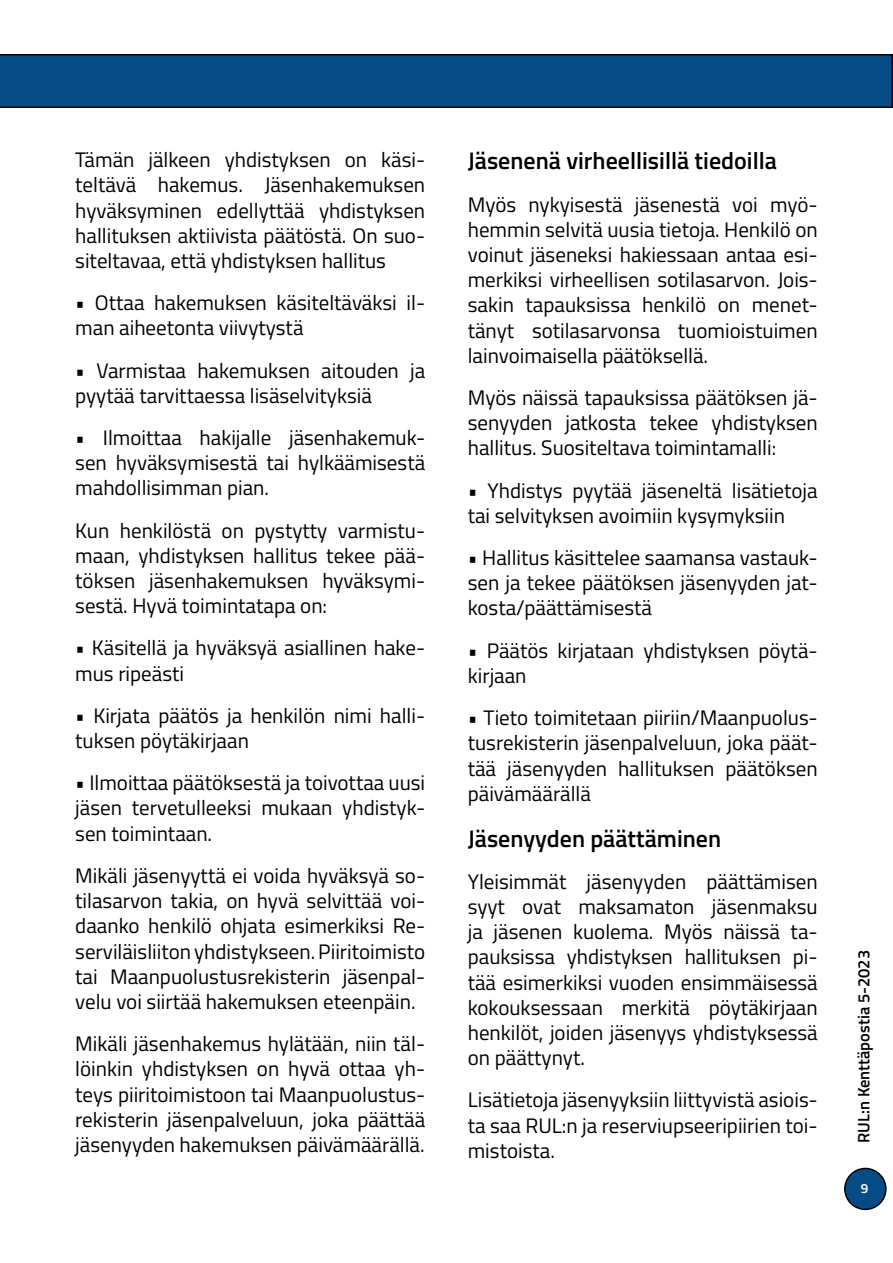
<style>
.page{position:relative;width:893px;height:1263px;background:#fff}
.page>*{position:absolute;margin:0;border:0;box-sizing:border-box;transform-origin:0 0}
.t1{font:600 24px "Titillium";color:#000}
.t2{font:21px/25.2px "Titillium";color:#000;text-align:justify}
.t3{font:600 16.5px "Titillium";color:#000}
.t4{font:600 13.5px "Titillium";color:#fff}
</style>
<div class="page">
<div style="left:845px;top:1168px;width:41px;height:41px;background:#054b86;border-radius:50%"></div>
<div style="left:844px;top:1168px;width:43px;height:42px;border:2px solid #000;border-radius:50%"></div>
<svg style="left:0;top:54px;width:893px;height:54px;background:#04467e"></svg>
<p class="t2" style="left:75px;top:146px;width:351px">Tämän jälkeen yhdistyksen on käsi&shy;teltävä hakemus. Jäsenhakemuksen hyväksyminen edellyttää yhdistyksen hallituksen aktiivista päätöstä. On suo&shy;siteltavaa, että yhdistyksen hallitus</p>
<p class="t2" style="left:75px;top:289px;width:351px">• Ottaa hakemuksen käsiteltäväksi il&shy;man aiheetonta viivytystä</p>
<p class="t2" style="left:75px;top:357px;width:351px">• Varmistaa hakemuksen aitouden ja pyytää tarvittaessa lisäselvityksiä</p>
<p class="t2" style="left:75px;top:424px;width:351px">• Ilmoittaa hakijalle jäsenhakemuk&shy;sen hyväksymisestä tai hylkäämisestä mahdollisimman pian.</p>
<p class="t2" style="left:75px;top:517px;width:351px">Kun henkilöstä on pystytty varmistu&shy;maan, yhdistyksen hallitus tekee pää&shy;töksen jäsenhakemuksen hyväksymi&shy;sestä. Hyvä toimintatapa on:</p>
<p class="t2" style="left:75px;top:634px;width:351px">• Käsitellä ja hyväksyä asiallinen hake&shy;mus ripeästi</p>
<p class="t2" style="left:75px;top:702px;width:351px">• Kirjata päätös ja henkilön nimi halli&shy;tuksen pöytäkirjaan</p>
<p class="t2" style="left:75px;top:769px;width:351px">• Ilmoittaa päätöksestä ja toivottaa uusi jäsen tervetulleeksi mukaan yhdistyk&shy;sen toimintaan.</p>
<p class="t2" style="left:75px;top:862px;width:351px">Mikäli jäsenyyttä ei voida hyväksyä so&shy;tilasarvon takia, on hyvä selvittää voi&shy;daanko henkilö ohjata esimerkiksi Re&shy;serviläisliiton yhdistykseen. Piiritoimisto tai Maanpuolustusrekisterin jäsenpal&shy;velu voi siirtää hakemuksen eteenpäin.</p>
<p class="t2" style="left:75px;top:1030px;width:351px">Mikäli jäsenhakemus hylätään, niin täl&shy;löinkin yhdistyksen on hyvä ottaa yh&shy;teys piiritoimistoon tai Maanpuolustus&shy;rekisterin jäsenpalveluun, joka päättää jäsenyyden hakemuksen päivämäärällä.</p>
<p class="t1" style="left:468px;top:143px;width:311px">Jäsenenä virheellisillä tiedoilla</p>
<p class="t2" style="left:468px;top:191px;width:351px">Myös nykyisestä jäsenestä voi myö&shy;hemmin selvitä uusia tietoja. Henkilö on voinut jäseneksi hakiessaan antaa esi&shy;merkiksi virheellisen sotilasarvon. Jois&shy;sakin tapauksissa henkilö on menet&shy;tänyt sotilasarvonsa tuomioistuimen lainvoimaisella päätöksellä.</p>
<p class="t2" style="left:468px;top:384px;width:351px">Myös näissä tapauksissa päätöksen jä&shy;senyyden jatkosta tekee yhdistyksen hallitus. Suositeltava toimintamalli:</p>
<p class="t2" style="left:468px;top:477px;width:351px">• Yhdistys pyytää jäseneltä lisätietoja tai selvityksen avoimiin kysymyksiin</p>
<p class="t2" style="left:468px;top:544px;width:351px">• Hallitus käsittelee saamansa vastauk&shy;sen ja tekee päätöksen jäsenyyden jat&shy;kosta/päättämisestä</p>
<p class="t2" style="left:468px;top:637px;width:351px">• Päätös kirjataan yhdistyksen pöytä&shy;kirjaan</p>
<p class="t2" style="left:468px;top:704px;width:351px">• Tieto toimitetaan piiriin/Maanpuolus&shy;tusrekisterin jäsenpalveluun, joka päät&shy;tää jäsenyyden hallituksen päätöksen päivämäärällä</p>
<p class="t1" style="left:468px;top:820px;width:255px">Jäsenyyden päättäminen</p>
<p class="t2" style="left:468px;top:868px;width:351px">Yleisimmät jäsenyyden päättämisen syyt ovat maksamaton jäsenmaksu ja jäsenen kuolema. Myös näissä ta&shy;pauksissa yhdistyksen hallituksen pi&shy;tää esimerkiksi vuoden ensimmäisessä kokouksessaan merkitä pöytäkirjaan henkilöt, joiden jäsenyys yhdistyksessä on päättynyt.</p>
<p class="t2" style="left:468px;top:1086px;width:351px">Lisätietoja jäsenyyksiin liittyvistä asiois&shy;ta saa RUL:n ja reserviupseeripiirien toi&shy;mistoista.</p>
<p class="t3" style="left:851px;top:1143px;width:194px;rotate:-90deg">RUL:n Kenttäpostia 5-2023</p>
<p class="t4" style="left:861px;top:1178px;width:9px">9</p>
</div>
